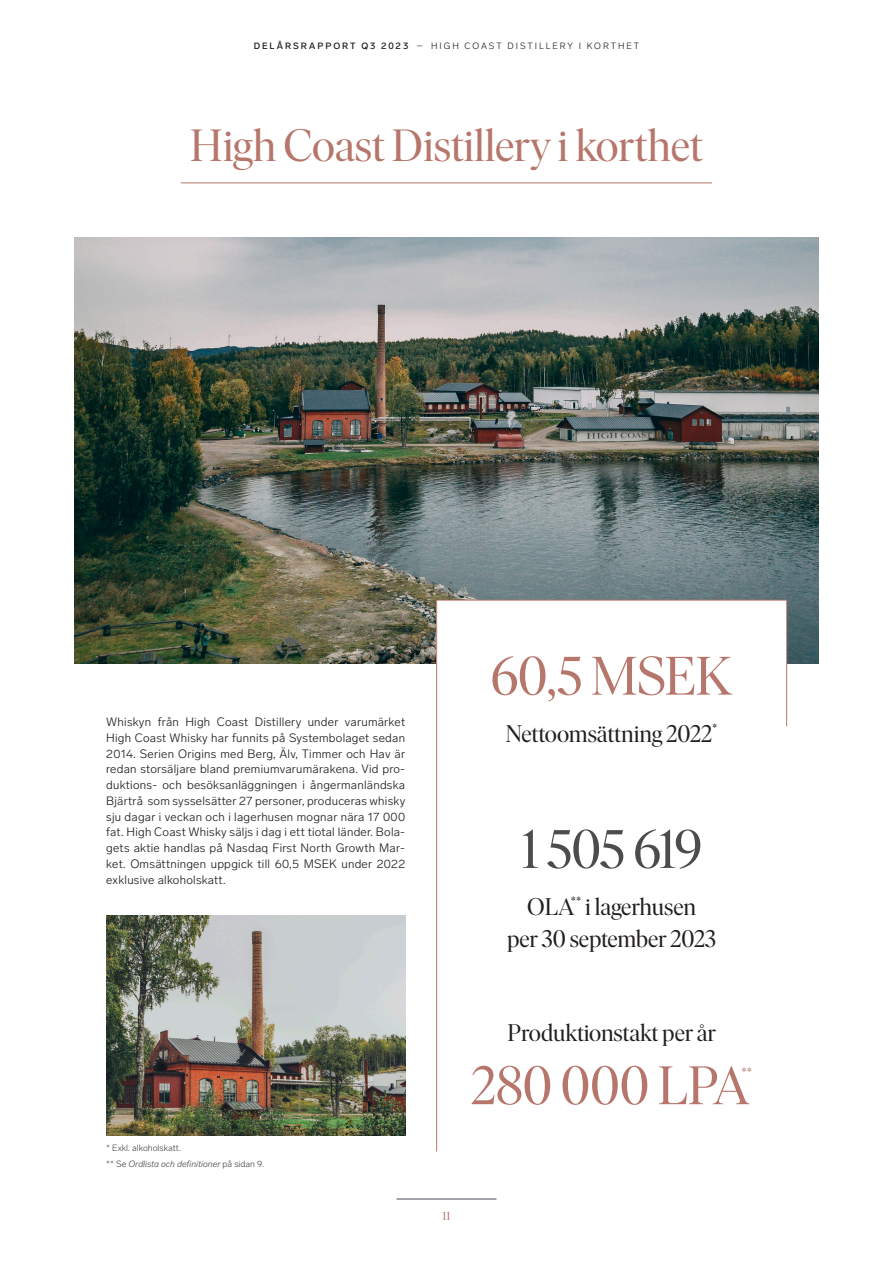
<style>
.page{position:relative;width:893px;height:1263px;background:#fff}
.page>*{position:absolute;margin:0;border:0;box-sizing:border-box;transform-origin:0 0}
.LAB_-_Stor_rubrik{font:54px "Ivar Display";letter-spacing:-.005em;color:#b7766b}
.LAB_-_Stor_rubrik-2{font:54px "Ivar Display";letter-spacing:-.02em;color:#4b4c4d}
.IVAR_-_Stor_rubrik_f{font:45px "Ivar Display";letter-spacing:-.005em;color:#b7766b}
.IVAR_-_Citat_och_ing{font:24px "Ivar Display";letter-spacing:-.005em;color:#231f20}
.LAB_-_Stor_rubrik-3{font:24px "Ivar Display";letter-spacing:-.005em;color:#231f20}
.LAB_-_Stor_rubrik-4{font:13.95px "Ivar Display";color:#b7766b}
.LAB_-_Brödtext{font:300 12px/15.8px "Lab Grotesque";letter-spacing:.02em;color:#231f20;text-align:justify}
.t1{font:12px "Ivar Display";color:#b7766b}
.t2{font:300 9px "Lab Grotesque";letter-spacing:.215em;color:#231f20}
.LAB_-_Fotnotsstorlek{font:italic 300 9px "Lab Grotesque";color:#4b4c4d}
.LAB_-_Fotnotsstorlek-2{font:300 9px "Lab Grotesque";color:#4b4c4d}
.s1{font-weight:500}
.s2{font-style:normal}
</style>
<div class="page">
<img style="left:75px;top:238px;width:743px;height:425px">
<hr style="left:181px;top:183px;width:531px;height:1px;background:#b7766b">
<img style="left:106px;top:915px;width:299px;height:220px">
<hr style="left:396px;top:1199px;width:100px;height:1px;background:#4b4d58">
<svg style="left:436px;top:599px;width:351px;height:553px"></svg>
<p class="t2" style="left:254px;top:41px;width:387px"><span class="s1">DELÅRSRAPPORT Q3 2023</span> – HIGH COAST DISTILLERY I KORTHET</p>
<p class="IVAR_-_Stor_rubrik_f" style="left:190px;top:122px;width:514px">High Coast Distillery i korthet</p>
<p class="LAB_-_Brödtext" style="left:106px;top:714px;width:300px">Whiskyn från High Coast Distillery under varumärket High Coast Whisky har funnits på Systembolaget sedan 2014. Serien Origins med Berg, Älv, Timmer och Hav är redan storsäljare bland premiumvarumärakena. Vid pro&shy;duktions- och besöksanläggningen i ångermanländska Bjärtrå som sysselsätter 27 personer, produceras whisky sju dagar i veckan och i lagerhusen mognar nära 17 000 fat. High Coast Whisky säljs i dag i ett tiotal länder. Bola&shy;gets aktie handlas på Nasdaq First North Growth Mar&shy;ket. Omsättningen uppgick till 60,5 MSEK under 2022 exklusive alkoholskatt.</p>
<p class="LAB_-_Fotnotsstorlek-2" style="left:106px;top:1143px;width:76px">* Exkl. alkoholskatt.</p>
<p class="LAB_-_Fotnotsstorlek" style="left:106px;top:1159px;width:159px"><span class="s2">** Se</span> Ordlista och definitioner <span class="s2">på sidan 9.</span></p>
<p class="LAB_-_Stor_rubrik" style="left:491px;top:647px;width:243px">60,5 MSEK</p>
<p class="IVAR_-_Citat_och_ing" style="left:506px;top:721px;width:213px">Nettoomsättning 2022<sup>*</sup></p>
<p class="LAB_-_Stor_rubrik-2" style="left:521px;top:820px;width:182px">1 505 619</p>
<p class="IVAR_-_Citat_och_ing" style="left:527px;top:894px;width:170px">OLA<sup>**</sup> i lagerhusen</p>
<p class="IVAR_-_Citat_och_ing" style="left:507px;top:925px;width:210px">per 30 september 2023</p>
<p class="LAB_-_Stor_rubrik-3" style="left:508px;top:1020px;width:210px">Produktionstakt per år</p>
<p class="LAB_-_Stor_rubrik" style="left:471px;top:1056px;width:280px">280 000 LPA</p>
<p class="LAB_-_Stor_rubrik-4" style="left:741px;top:1066px;width:12px">**</p>
<p class="t1" style="left:442px;top:1210px;width:10px">11</p>
</div>
